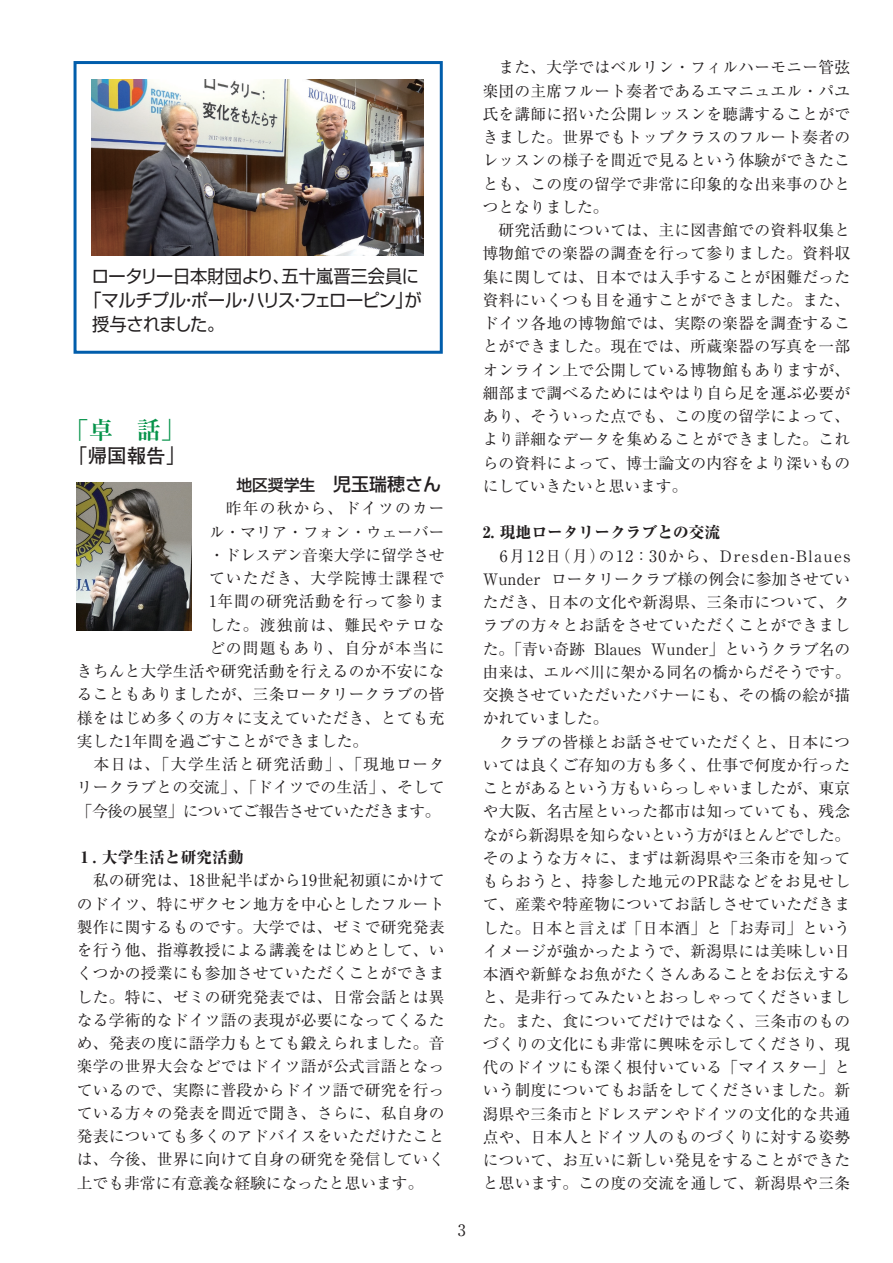
<style>
.page{position:relative;width:893px;height:1263px;background:#fff}
.page>*{position:absolute;margin:0;border:0;box-sizing:border-box;transform-origin:0 0}
.t1{font:700 24px "Ryumin Pr 5";color:#06934a}
.t2{font:700 19.5px "Futo Go B101 Pr 6";color:#231f20}
.t3{font:18px "Shin Go Pr 5";letter-spacing:-.03em;color:#231f20;scale:.96 1}
.t4{font:500 18px "Shin Go Pr 5";color:#231f20}
.t5{font:15.75px/23.2px "Ryumin Pr 6";letter-spacing:.015em;color:#231f20}
.t6{font:15.75px "Ryumin Pr 6";letter-spacing:.075em;color:#231f20}
.t7{font:800 15.75px "Ryumin Pr 6";color:#231f20}
.t8{font:15.75px "Ryumin Pr 6";letter-spacing:-.04em;color:#231f20}
.t9{font:15.75px "Ryumin Pr 6";letter-spacing:.085em;color:#231f20}
.t10{font:15.75px "Ryumin Pr 6";letter-spacing:-.005em;color:#231f20}
.t11{font:15.75px "Ryumin Pr 6";letter-spacing:.035em;color:#231f20}
.t12{font:15.75px "Ryumin Pr 5";color:#231f20}
.s1{font-size:15.75px}
</style>
<div class="page">
<img style="left:77px;top:482px;width:115px;height:149px">
<div style="left:74px;top:61px;width:369px;height:293px;border:3px solid #015dab"></div>
<img style="left:91px;top:80px;width:333px;height:176px">
<p class="t3" style="left:92px;top:262px;width:343px">ロータリー日本財団より、五十嵐晋三会員に</p>
<p class="t3" style="left:84px;top:286px;width:353px">「マルチプル・ポール・ハリス・フェローピン」が</p>
<p class="t3" style="left:92px;top:310px;width:139px">授与されました。</p>
<h1 class="t1" style="left:65px;top:411px;width:121px">「卓　話」</h1>
<p class="t2" style="left:68px;top:440px;width:119px">「帰国報告」</p>
<p class="t4" style="left:236px;top:470px;width:206px"><span class="s1">地区奨学生</span>　児玉瑞穂さん</p>
<p class="t6" style="left:209px;top:496px;width:237px">　昨年の秋から、ドイツのカー</p>
<p class="t10" style="left:209px;top:519px;width:237px">ル・マリア・フォン・ウェーバー</p>
<p class="t5" style="left:209px;top:543px;width:237px">・ドレスデン音楽大学に留学させ</p>
<p class="t6" style="left:209px;top:566px;width:237px">ていただき、大学院博士課程で</p>
<p class="t11" style="left:209px;top:589px;width:237px">1年間の研究活動を行って参りま</p>
<p class="t6" style="left:209px;top:612px;width:237px">した。渡独前は、難民やテロな</p>
<p class="t6" style="left:209px;top:636px;width:237px">どの問題もあり、自分が本当に</p>
<p class="t5" style="left:77px;top:659px;width:369px">きちんと大学生活や研究活動を行えるのか不安にな</p>
<p class="t5" style="left:77px;top:682px;width:369px">ることもありましたが、三条ロータリークラブの皆</p>
<p class="t5" style="left:77px;top:705px;width:369px">様をはじめ多くの方々に支えていただき、とても充</p>
<p class="t5" style="left:77px;top:729px;width:293px">実した1年間を過ごすことができました。</p>
<p class="t9" style="left:93px;top:752px;width:353px">本日は、「大学生活と研究活動」、「現地ロータ</p>
<p class="t5" style="left:77px;top:775px;width:369px">リークラブとの交流」、「ドイツでの生活」、そして</p>
<p class="t8" style="left:77px;top:798px;width:365px">「今後の展望」についてご報告させていただきます。</p>
<p class="t7" style="left:77px;top:845px;width:168px">１. 大学生活と研究活動</p>
<p class="t5" style="left:77px;top:868px;width:369px;text-align:justify">　私の研究は、18世紀半ばから19世紀初頭にかけてのドイツ、特にザクセン地方を中心としたフルート製作に関するものです。大学では、ゼミで研究発表を行う他、指導教授による講義をはじめとして、いくつかの授業にも参加させていただくことができました。特に、ゼミの研究発表では、日常会話とは異なる学術的なドイツ語の表現が必要になってくるため、発表の度に語学力もとても鍛えられました。音楽学の世界大会などではドイツ語が公式言語となっているので、実際に普段からドイツ語で研究を行っている方々の発表を間近で聞き、さらに、私自身の発表についても多くのアドバイスをいただけたことは、今後、世界に向けて自身の研究を発信していく上でも非常に有意義な経験になったと思います。</p>
<p class="t12" style="left:458px;top:1217px;width:9px">3</p>
<p class="t5" style="left:483px;top:55px;width:369px">　また、大学ではベルリン・フィルハーモニー管弦楽団の主席フルート奏者であるエマニュエル・パユ氏を講師に招いた公開レッスンを聴講することができました。世界でもトップクラスのフルート奏者のレッスンの様子を間近で見るという体験ができたことも、この度の留学で非常に印象的な出来事のひとつとなりました。<br>　研究活動については、主に図書館での資料収集と博物館での楽器の調査を行って参りました。資料収集に関しては、日本では入手することが困難だった資料にいくつも目を通すことができました。また、ドイツ各地の博物館では、実際の楽器を調査することができました。現在では、所蔵楽器の写真を一部オンライン上で公開している博物館もありますが、細部まで調べるためにはやはり自ら足を運ぶ必要があり、そういった点でも、この度の留学によって、より詳細なデータを集めることができました。これらの資料によって、博士論文の内容をより深いものにしていきたいと思います。</p>
<p class="t7" style="left:483px;top:520px;width:239px">2. 現地ロータリークラブとの交流</p>
<p class="t5" style="left:483px;top:543px;width:369px;text-indent:17px">6月12日（月）の12：30から、Dresden-Blaues<br>Wunder ロータリークラブ様の例会に参加させていただき、日本の文化や新潟県、三条市について、クラブの方々とお話をさせていただくことができました。「青い奇跡 Blaues Wunder」というクラブ名の由来は、エルベ川に架かる同名の橋からだそうです。交換させていただいたバナーにも、その橋の絵が描かれていました。<br>　クラブの皆様とお話させていただくと、日本については良くご存知の方も多く、仕事で何度か行ったことがあるという方もいらっしゃいましたが、東京や大阪、名古屋といった都市は知っていても、残念ながら新潟県を知らないという方がほとんどでした。そのような方々に、まずは新潟県や三条市を知ってもらおうと、持参した地元のPR誌などをお見せして、産業や特産物についてお話しさせていただきました。日本と言えば「日本酒」と「お寿司」というイメージが強かったようで、新潟県には美味しい日本酒や新鮮なお魚がたくさんあることをお伝えすると、是非行ってみたいとおっしゃってくださいました。また、食についてだけではなく、三条市のものづくりの文化にも非常に興味を示してくださり、現代のドイツにも深く根付いている「マイスター」という制度についてもお話をしてくださいました。新潟県や三条市とドレスデンやドイツの文化的な共通点や、日本人とドイツ人のものづくりに対する姿勢について、お互いに新しい発見をすることができたと思います。この度の交流を通して、新潟県や三条</p>
</div>
